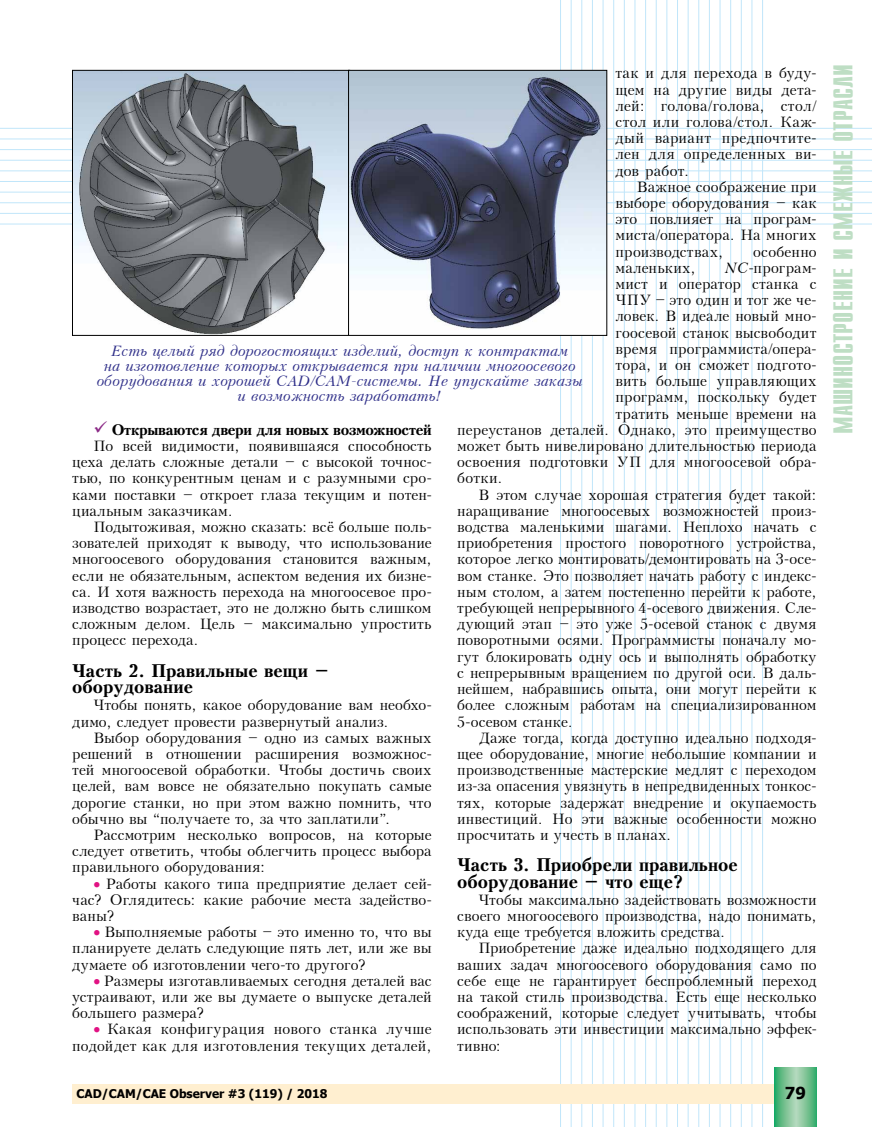
<style>
.page{position:relative;width:872px;height:1127px;background:#fff}
.page>*{position:absolute;margin:0;border:0;box-sizing:border-box;transform-origin:0 0}
.t1{font:700 22.5px "Z Compact";color:#bedec4}
.t2{font:700 18px/16.5px "Peterburg";color:#000}
.t3{font:700 16.5px "Tahoma";color:#000}
.t4{font:15px/16.2px "Peterburg";letter-spacing:.005em;color:#000;text-align:justify}
.t5{font:italic 15px/15px "Peterburg";color:#2f2f89;text-align:center}
.t6{font:15px/16.2px "Peterburg";letter-spacing:.025em;color:#000;text-align:right}
.t7{font:700 15px "Peterburg";letter-spacing:-.02em;color:#000}
.t8{font:700 12px "Tahoma";color:#000}
.s1{font-family:"Times New Roman"}
.s2{font-style:italic}
.s3{color:#8b2986}
.s4{color:#e11283}
</style>
<div class="page">
<hr style="left:560px;top:0;width:1px;height:1127px;background:#c1e6fa">
<hr style="left:571px;top:0;width:1px;height:1127px;background:#c1e6fa">
<hr style="left:581px;top:0;width:1px;height:1127px;background:#c1e6fa">
<hr style="left:592px;top:0;width:1px;height:1127px;background:#c1e6fa">
<hr style="left:603px;top:0;width:1px;height:1127px;background:#c1e6fa">
<hr style="left:613px;top:0;width:1px;height:1127px;background:#c1e6fa">
<hr style="left:624px;top:0;width:1px;height:1127px;background:#c1e6fa">
<hr style="left:634px;top:0;width:1px;height:1127px;background:#c1e6fa">
<hr style="left:645px;top:0;width:1px;height:1127px;background:#c1e6fa">
<hr style="left:656px;top:0;width:1px;height:1127px;background:#c1e6fa">
<hr style="left:666px;top:0;width:1px;height:1127px;background:#c1e6fa">
<hr style="left:677px;top:0;width:1px;height:1127px;background:#c1e6fa">
<hr style="left:688px;top:0;width:1px;height:1127px;background:#c1e6fa">
<hr style="left:698px;top:0;width:1px;height:1127px;background:#c1e6fa">
<hr style="left:709px;top:0;width:1px;height:1127px;background:#c1e6fa">
<hr style="left:720px;top:0;width:1px;height:1127px;background:#c1e6fa">
<hr style="left:730px;top:0;width:1px;height:1127px;background:#c1e6fa">
<hr style="left:741px;top:0;width:1px;height:1127px;background:#c1e6fa">
<hr style="left:751px;top:0;width:1px;height:1127px;background:#c1e6fa">
<hr style="left:762px;top:0;width:1px;height:1127px;background:#c1e6fa">
<hr style="left:0;top:128px;width:872px;height:1px;background:#c1e6fa">
<hr style="left:0;top:139px;width:872px;height:1px;background:#c1e6fa">
<hr style="left:0;top:149px;width:872px;height:1px;background:#c1e6fa">
<hr style="left:0;top:160px;width:872px;height:1px;background:#c1e6fa">
<hr style="left:0;top:171px;width:872px;height:1px;background:#c1e6fa">
<hr style="left:0;top:181px;width:872px;height:1px;background:#c1e6fa">
<hr style="left:0;top:192px;width:872px;height:1px;background:#c1e6fa">
<hr style="left:0;top:202px;width:872px;height:1px;background:#c1e6fa">
<hr style="left:0;top:213px;width:872px;height:1px;background:#c1e6fa">
<hr style="left:0;top:224px;width:872px;height:1px;background:#c1e6fa">
<div style="left:72px;top:1084px;width:744px;height:19px;background:#ffefd0"></div>
<svg style="left:774px;top:1067px;width:42px;height:60px;background:#75c292"></svg>
<img style="left:74px;top:72px;width:274px;height:262px">
<div style="left:72px;top:70px;width:278px;height:266px;border:1px solid #000"></div>
<img style="left:350px;top:72px;width:255px;height:262px">
<div style="left:348px;top:70px;width:259px;height:266px;border:1px solid #000"></div>
<p class="t4" style="left:615px;top:65px;width:203px">так и для перехода в буду&shy;щем на другие виды дета&shy;лей: голова<span class="s1">/</span>голова, стол<span class="s1">/ </span>стол или голова<span class="s1">/</span>стол. Каж&shy;дый вариант предпочтите&shy;лен для определенных ви&shy;дов работ.</p>
<p class="t4" style="left:615px;top:179px;width:203px;text-indent:21px">Важное соображение при выборе оборудования – как это повлияет на програм&shy;миста<span class="s1">/</span>оператора. На многих производствах,</p>
<p class="t4" style="left:753px;top:244px;width:65px">особенно</p>
<p class="t4" style="left:615px;top:260px;width:82px">маленьких,</p>
<p class="t4" style="left:725px;top:260px;width:93px"><span class="s2">NC</span>-програм-</p>
<p class="t4" style="left:615px;top:276px;width:203px">мист и оператор станка с</p>
<p class="t4" style="left:615px;top:292px;width:203px">ЧПУ – это один и тот же че-</p>
<p class="t4" style="left:615px;top:308px;width:203px">ловек. В идеале новый мно-</p>
<p class="t4" style="left:615px;top:325px;width:203px">гоосевой станок высвободит</p>
<p class="t4" style="left:615px;top:341px;width:203px">время программиста<span class="s1">/</span>опера-</p>
<p class="t4" style="left:615px;top:357px;width:203px">тора, и он сможет подгото-</p>
<p class="t4" style="left:615px;top:373px;width:203px">вить больше управляющих</p>
<p class="t4" style="left:615px;top:389px;width:203px">программ, поскольку будет</p>
<p class="t4" style="left:615px;top:406px;width:203px">тратить меньше времени на</p>
<p class="t4" style="left:457px;top:422px;width:361px">переустанов деталей. Однако, это преимущество</p>
<p class="t4" style="left:457px;top:438px;width:361px">может быть нивелировано длительностью периода</p>
<p class="t4" style="left:457px;top:454px;width:361px">освоения подготовки УП для многоосевой обра-</p>
<p class="t4" style="left:457px;top:470px;width:47px">ботки.</p>
<p class="t4" style="left:478px;top:487px;width:339px">В этом случае хорошая стратегия будет такой:</p>
<p class="t4" style="left:457px;top:503px;width:361px">наращивание многоосевых возможностей произ-</p>
<p class="t4" style="left:457px;top:519px;width:361px">водства маленькими шагами. Неплохо начать с</p>
<p class="t4" style="left:457px;top:535px;width:361px">приобретения простого поворотного устройства,</p>
<p class="t4" style="left:457px;top:551px;width:361px">которое легко монтировать<span class="s1">/</span>демонтировать на 3-осе-</p>
<p class="t4" style="left:457px;top:568px;width:361px">вом станке. Это позволяет начать работу с индекс-</p>
<p class="t4" style="left:457px;top:584px;width:361px">ным столом, а затем постепенно перейти к работе,</p>
<p class="t4" style="left:457px;top:600px;width:361px">требующей непрерывного 4-осевого движения. Сле-</p>
<p class="t4" style="left:457px;top:616px;width:361px">дующий этап – это уже 5-осевой станок с двумя</p>
<p class="t4" style="left:457px;top:632px;width:361px">поворотными осями. Программисты поначалу мо-</p>
<p class="t4" style="left:457px;top:649px;width:361px">гут блокировать одну ось и выполнять обработку</p>
<p class="t4" style="left:457px;top:665px;width:361px">с непрерывным вращением по другой оси. В даль-</p>
<p class="t4" style="left:457px;top:681px;width:361px">нейшем, набравшись опыта, они могут перейти к</p>
<p class="t4" style="left:457px;top:697px;width:361px">более сложным работам на специализированном</p>
<p class="t4" style="left:457px;top:713px;width:117px">5-осевом станке.</p>
<p class="t4" style="left:478px;top:730px;width:340px">Даже тогда, когда доступно идеально подходя-</p>
<p class="t4" style="left:457px;top:746px;width:361px">щее оборудование, многие небольшие компании и</p>
<p class="t4" style="left:457px;top:762px;width:361px">производственные мастерские медлят с переходом</p>
<p class="t4" style="left:457px;top:778px;width:361px">из-за опасения увязнуть в непредвиденных тонкос-</p>
<p class="t4" style="left:457px;top:794px;width:361px">тях, которые задержат внедрение и окупаемость</p>
<p class="t4" style="left:457px;top:811px;width:361px">инвестиций. Но эти важные особенности можно</p>
<p class="t4" style="left:457px;top:827px;width:215px">просчитать и учесть в планах.</p>
<p class="t2" style="left:457px;top:856px;width:282px">Часть 3. Приобрели правильное оборудование – что еще?</p>
<p class="t4" style="left:457px;top:892px;width:361px;text-indent:21px">Чтобы максимально задействовать возможности своего многоосевого производства, надо понимать, куда еще требуется вложить средства.</p>
<p class="t4" style="left:457px;top:940px;width:361px;text-indent:21px">Приобретение даже идеально подходящего для ваших задач многоосевого оборудования само по себе еще не гарантирует беспроблемный переход на такой стиль производства. Есть еще несколько соображений, которые следует учитывать, чтобы использовать эти инвестиции максимально эффек&shy;тивно:</p>
<p class="t5" style="left:97px;top:343px;width:487px">Есть целый ряд дорогостоящих изделий, доступ к контрактам<br>на изготовление которых открывается при наличии многоосевого оборудования и хорошей CAD<span class="s1">/</span>CAM-системы. Не упускайте заказы и возможность заработать!</p>
<p class="t7" style="left:94px;top:421px;width:339px"><span class="s3">✓</span> Открываются двери для новых возможностей</p>
<p class="t4" style="left:72px;top:438px;width:361px;text-indent:21px">По всей видимости, появившаяся способность цеха делать сложные детали – с высокой точнос&shy;тью, по конкурентным ценам и с разумными сро&shy;ками поставки – откроет глаза текущим и потен&shy;циальным заказчикам.</p>
<p class="t4" style="left:72px;top:519px;width:361px;text-indent:21px">Подытоживая, можно сказать: всё больше поль&shy;зователей приходят к выводу, что использование многоосевого оборудования становится важным, если не обязательным, аспектом ведения их бизне&shy;са. И хотя важность перехода на многоосевое про&shy;изводство возрастает, это не должно быть слишком сложным делом. Цель – максимально упростить процесс перехода.</p>
<p class="t2" style="left:72px;top:662px;width:258px">Часть 2. Правильные вещи – оборудование</p>
<p class="t4" style="left:72px;top:697px;width:361px;text-indent:21px">Чтобы понять, какое оборудование вам необхо&shy;димо, следует провести развернутый анализ.</p>
<p class="t4" style="left:72px;top:730px;width:361px;text-indent:21px">Выбор оборудования – одно из самых важных решений в отношении расширения возможнос&shy;тей многоосевой обработки. Чтобы достичь своих целей, вам вовсе не обязательно покупать самые дорогие станки, но при этом важно помнить, что обычно вы “получаете то, за что заплатили”.</p>
<p class="t4" style="left:72px;top:827px;width:361px;text-indent:21px">Рассмотрим несколько вопросов, на которые следует ответить, чтобы облегчить процесс выбора правильного оборудования:</p>
<p class="t4" style="left:72px;top:875px;width:361px;text-indent:21px"><span class="s4">•</span> Работы какого типа предприятие делает сей&shy;час? Оглядитесь: какие рабочие места задейство&shy;ваны?</p>
<p class="t4" style="left:72px;top:924px;width:361px;text-indent:21px"><span class="s4">•</span> Выполняемые работы – это именно то, что вы планируете делать следующие пять лет, или же вы думаете об изготовлении чего-то другого?</p>
<p class="t4" style="left:72px;top:973px;width:361px;text-indent:21px"><span class="s4">•</span> Размеры изготавливаемых сегодня деталей вас устраивают, или же вы думаете о выпуске деталей большего размера?</p>
<p class="t6" style="left:72px;top:1021px;width:361px"><span class="s4">•</span> Какая конфигурация нового станка лучше подойдет как для изготовления текущих деталей,</p>
<p class="t8" style="left:77px;top:1085px;width:252px">CAD/cam/cae Observer #3 (119) / 2018</p>
<p class="t3" style="left:785px;top:1081px;width:23px">79</p>
<h1 class="t1" style="left:826px;top:433px;width:371px;rotate:-90deg">МАШИНОСТРОЕНИЕ И СМЕЖНЫЕ ОТРАСЛИ</h1>
</div>
